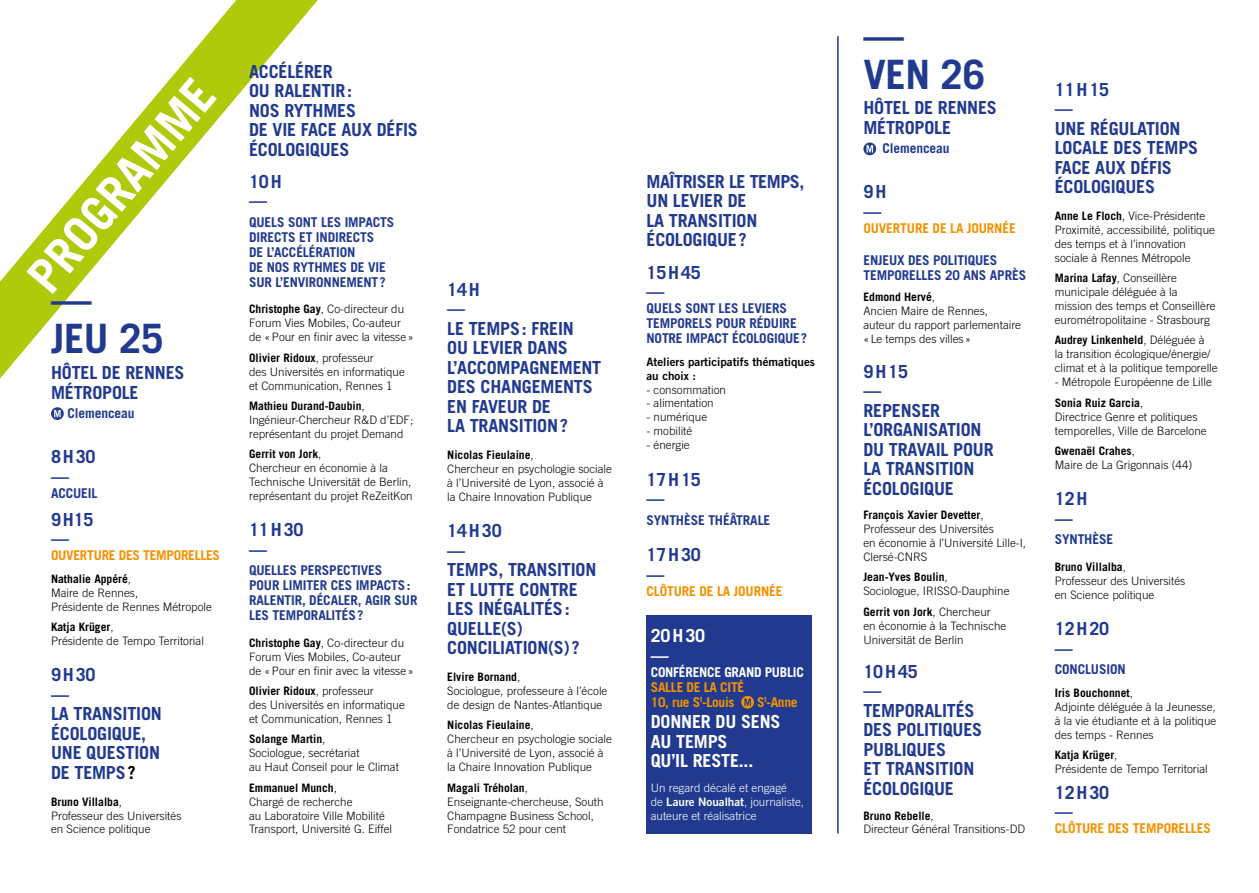
<style>
.page{position:relative;width:1259px;height:893px;background:#fff}
.page>*{position:absolute;margin:0;border:0;box-sizing:border-box;transform-origin:0 0}
.t1{font:700 48px "Trade Gothic LT Std";color:#fff}
.t2{font:700 40.5px/39px "Trade Gothic LT Std";letter-spacing:-.01em;color:#213a8f}
.t3{font:700 18px/19.5px "Trade Gothic LT Std";letter-spacing:-.01em;color:#213a8f}
.t4{font:700 18px/19.5px "Trade Gothic LT Std";letter-spacing:-.01em;color:#fff}
.t5{font:700 13.5px/15px "Trade Gothic LT Std";letter-spacing:-.01em;color:#213a8f}
.t6{font:700 13.5px/15px "Trade Gothic LT Std";letter-spacing:-.01em;color:#f39200}
.t7{font:700 13.5px "Trade Gothic LT Std";letter-spacing:-.02em;color:#fff}
.t8{font:300 11.7px/14px "Trade Gothic LT Std";color:#000}
.t9{font:300 11.7px/14px "Trade Gothic LT Std";color:#fff}
.t10{font:11.7px/14px "Trade Gothic LT Std Bd 2";color:#000}
.s1{font-weight:700}
.s2{color:#000}
.s3{font-family:"Trade Gothic LT Std Bd 2";font-weight:400}
</style>
<div class="page">
<svg style="left:0;top:0;width:318px;height:379px"></svg>
<svg style="left:51px;top:407px;width:13px;height:13px"></svg>
<svg style="left:54px;top:410px;width:7px;height:7px"></svg>
<div style="left:646px;top:615px;width:166px;height:218px;background:#213a8f"></div>
<svg style="left:741px;top:696px;width:13px;height:13px"></svg>
<svg style="left:744px;top:698px;width:7px;height:8px"></svg>
<svg style="left:863px;top:142px;width:13px;height:13px"></svg>
<svg style="left:866px;top:145px;width:7px;height:8px"></svg>
<hr style="left:837px;top:36px;width:1px;height:797px;background:#213a8f">
<h1 class="t1" style="left:15px;top:267px;width:262px;rotate:-50deg">PROGRAMME</h1>
<h2 class="t2" style="left:51px;top:280px;width:114px">—<br>JEU 25</h2>
<h3 class="t3" style="left:51px;top:363px;width:135px">HÔTEL DE RENNES<br>MÉTROPOLE</h3>
<p class="t5" style="left:68px;top:406px;width:69px">Clemenceau</p>
<h3 class="t3" style="left:51px;top:447px;width:46px">8H30 —</h3>
<p class="t5" style="left:51px;top:485px;width:48px">ACCUEIL</p>
<h3 class="t3" style="left:51px;top:509px;width:44px">9H15 —</h3>
<p class="t6" style="left:51px;top:548px;width:171px">OUVERTURE DES TEMPORELLES</p>
<p class="t8" style="left:51px;top:571px;width:162px"><span class="s1">Nathalie Appéré</span>,<br>Maire de Rennes,<br>Présidente de Rennes Métropole</p>
<p class="t8" style="left:51px;top:620px;width:154px"><span class="s1">Katja Krüger</span>,<br>Présidente de Tempo Territorial</p>
<h3 class="t3" style="left:51px;top:665px;width:112px">9H30<br>—<br>LA TRANSITION<br>ÉCOLOGIQUE,<br>UNE QUESTION<br>DE TEMPS<span class="s2">?</span></h3>
<p class="t8" style="left:51px;top:794px;width:132px"><span class="s1">Bruno Villalba</span>,<br>Professeur des Universités en Science politique</p>
<h3 class="t3" style="left:249px;top:61px;width:170px">ACCÉLÉRER<br>OU RALENTIR:<br>NOS RYTHMES<br>DE VIE FACE AUX DÉFIS<br>ÉCOLOGIQUES</h3>
<h3 class="t3" style="left:249px;top:171px;width:34px">10H —</h3>
<p class="t5" style="left:249px;top:214px;width:147px">QUELS SONT LES IMPACTS<br>DIRECTS ET INDIRECTS<br>DE L’ACCÉLÉRATION<br>DE NOS RYTHMES DE VIE<br>SUR L’ENVIRONNEMENT?</p>
<p class="t8" style="left:249px;top:302px;width:166px"><span class="s1">Christophe Gay</span>, Co-directeur du<br>Forum Vies Mobiles, Co-auteur de «Pour en finir avec la vitesse»</p>
<p class="t8" style="left:249px;top:350px;width:157px"><span class="s1">Olivier Ridoux</span>, professeur<br>des Universités en informatique et Communication, Rennes 1</p>
<p class="t8" style="left:249px;top:399px;width:166px"><span class="s1">Mathieu Durand-Daubin</span>,<br>Ingénieur-Chercheur R&amp;D d’EDF; représentant du projet Demand</p>
<p class="t8" style="left:249px;top:447px;width:165px"><span class="s1">Gerrit von Jork</span>,<br>Chercheur en économie à la<br>Technische Universität de Berlin, représentant du projet ReZeitKon</p>
<h3 class="t3" style="left:249px;top:520px;width:56px">11H30 —</h3>
<p class="t5" style="left:249px;top:563px;width:170px">QUELLES PERSPECTIVES<br>POUR LIMITER CES IMPACTS:<br>RALENTIR, DÉCALER, AGIR SUR<br>LES TEMPORALITÉS?</p>
<p class="t8" style="left:249px;top:636px;width:166px"><span class="s1">Christophe Gay</span>, Co-directeur du<br>Forum Vies Mobiles, Co-auteur de «Pour en finir avec la vitesse»</p>
<p class="t8" style="left:249px;top:684px;width:157px"><span class="s1">Olivier Ridoux</span>, professeur<br>des Universités en informatique et Communication, Rennes 1</p>
<p class="t8" style="left:249px;top:732px;width:151px"><span class="s1">Solange Martin</span>,<br>Sociologue, secrétariat<br>au Haut Conseil pour le Climat</p>
<p class="t8" style="left:249px;top:780px;width:144px"><span class="s1">Emmanuel Munch</span>,<br>Chargé de recherche<br>au Laboratoire Ville Mobilité<br>Transport, Université G. Eiffel</p>
<h3 class="t3" style="left:447px;top:279px;width:156px">14H<br>—<br>LE TEMPS: FREIN<br>OU LEVIER DANS<br>L’ACCOMPAGNEMENT<br>DES CHANGEMENTS<br>EN FAVEUR DE<br>LA TRANSITION?</h3>
<p class="t8" style="left:447px;top:448px;width:166px"><span class="s1">Nicolas Fieulaine</span>,<br>Chercheur en psychologie sociale à l’Université de Lyon, associé à la Chaire Innovation Publique</p>
<h3 class="t3" style="left:447px;top:521px;width:151px">14H30<br>—<br>TEMPS, TRANSITION<br>ET LUTTE CONTRE<br>LES INÉGALITÉS:<br>QUELLE(S)<br>CONCILIATION(S)?</h3>
<p class="t8" style="left:447px;top:670px;width:162px"><span class="s1">Elvire Bornand</span>,<br>Sociologue, professeure à l’école de design de Nantes-Atlantique</p>
<p class="t8" style="left:447px;top:718px;width:166px"><span class="s1">Nicolas Fieulaine</span>,<br>Chercheur en psychologie sociale à l’Université de Lyon, associé à la Chaire Innovation Publique</p>
<p class="t8" style="left:447px;top:780px;width:158px"><span class="s1">Magali Tréholan</span>,<br>Enseignante-chercheuse, South<br>Champagne Business School,<br>Fondatrice 52 pour cent</p>
<h3 class="t3" style="left:646px;top:171px;width:159px">MAÎTRISER LE TEMPS,<br>UN LEVIER DE<br>LA TRANSITION<br>ÉCOLOGIQUE?</h3>
<h3 class="t3" style="left:646px;top:262px;width:56px">15H45 —</h3>
<p class="t5" style="left:646px;top:301px;width:162px">QUELS SONT LES LEVIERS<br>TEMPORELS POUR RÉDUIRE<br>NOTRE IMPACT ÉCOLOGIQUE?</p>
<p class="t10" style="left:646px;top:354px;width:170px">Ateliers participatifs thématiques au choix :</p>
<p class="t8" style="left:646px;top:382px;width:81px">- consommation</p>
<p class="t8" style="left:646px;top:396px;width:69px">- alimentation</p>
<p class="t8" style="left:646px;top:410px;width:62px">- numérique</p>
<p class="t8" style="left:646px;top:424px;width:47px">- mobilité</p>
<p class="t8" style="left:646px;top:438px;width:45px">- énergie</p>
<h3 class="t3" style="left:646px;top:469px;width:56px">17H15 —</h3>
<p class="t5" style="left:646px;top:512px;width:125px">SYNTHÈSE THÉÂTRALE</p>
<h3 class="t3" style="left:646px;top:545px;width:56px">17H30 —</h3>
<p class="t6" style="left:646px;top:583px;width:138px">CLÔTURE DE LA JOURNÉE</p>
<h3 class="t4" style="left:651px;top:626px;width:56px">20H30 —</h3>
<p class="t7" style="left:651px;top:663px;width:155px">CONFÉRENCE GRAND PUBLIC</p>
<p class="t6" style="left:651px;top:679px;width:95px">SALLE DE LA CITÉ<br>10, rue S<sup>t</sup>-Louis</p>
<p class="t6" style="left:757px;top:694px;width:42px">S<sup>t</sup>-Anne</p>
<h3 class="t4" style="left:651px;top:712px;width:131px">DONNER DU SENS<br>AU TEMPS<br>QU’IL RESTE...</h3>
<p class="t9" style="left:651px;top:780px;width:155px">Un regard décalé et engagé<br>de <span class="s3">Laure Noualhat</span>, journaliste, auteure et réalisatrice</p>
<h2 class="t2" style="left:863px;top:15px;width:123px">—<br>VEN 26</h2>
<h3 class="t3" style="left:863px;top:98px;width:135px">HÔTEL DE RENNES<br>MÉTROPOLE</h3>
<p class="t5" style="left:882px;top:141px;width:69px">Clemenceau</p>
<h3 class="t3" style="left:863px;top:182px;width:24px">9H —</h3>
<p class="t6" style="left:863px;top:220px;width:154px">OUVERTURE DE LA JOURNÉE</p>
<p class="t5" style="left:863px;top:252px;width:164px">ENJEUX DES POLITIQUES<br>TEMPORELLES 20 ANS APRÈS</p>
<p class="t8" style="left:863px;top:290px;width:159px"><span class="s1">Edmond Hervé</span>,<br>Ancien Maire de Rennes, auteur du rapport parlementaire «Le temps des villes»</p>
<h3 class="t3" style="left:863px;top:361px;width:132px">9H15<br>—<br>REPENSER<br>L’ORGANISATION<br>DU TRAVAIL POUR<br>LA TRANSITION<br>ÉCOLOGIQUE</h3>
<p class="t8" style="left:863px;top:508px;width:164px"><span class="s1">François Xavier Devetter</span>,<br>Professeur des Universités<br>en économie à l’Université Lille-I,<br>Clersé-CNRS</p>
<p class="t8" style="left:863px;top:570px;width:148px"><span class="s1">Jean-Yves Boulin</span>,<br>Sociologue, IRISSO-Dauphine</p>
<p class="t8" style="left:863px;top:604px;width:144px"><span class="s1">Gerrit von Jork</span>, Chercheur<br>en économie à la Technische<br>Universität de Berlin</p>
<h3 class="t3" style="left:863px;top:661px;width:120px">10H45<br>—<br>TEMPORALITÉS<br>DES POLITIQUES<br>PUBLIQUES<br>ET TRANSITION<br>ÉCOLOGIQUE</h3>
<p class="t8" style="left:863px;top:808px;width:163px"><span class="s1">Bruno Rebelle</span>,<br>Directeur Général Transitions-DD</p>
<h3 class="t3" style="left:1054px;top:79px;width:145px">11H15<br>—<br>UNE RÉGULATION<br>LOCALE DES TEMPS<br>FACE AUX DÉFIS<br>ÉCOLOGIQUES</h3>
<p class="t8" style="left:1054px;top:209px;width:162px"><span class="s1">Anne Le Floch</span>, Vice-Présidente<br>Proximité, accessibilité, politique des temps et à l’innovation sociale à Rennes Métropole</p>
<p class="t8" style="left:1054px;top:271px;width:162px"><span class="s1">Marina Lafay</span>, Conseillère municipale déléguée à la mission des temps et Conseillère eurométropolitaine - Strasbourg</p>
<p class="t8" style="left:1054px;top:333px;width:164px"><span class="s1">Audrey Linkenheld</span>, Déléguée à<br>la transition écologique/énergie/ climat et à la politique temporelle</p>
<p class="t8" style="left:1054px;top:372px;width:158px;line-height:20.4px">- Métropole Européenne de Lille<br><span class="s1">Sonia Ruiz Garcia</span>,</p>
<p class="t8" style="left:1054px;top:409px;width:153px">Directrice Genre et politiques temporelles, Ville de Barcelone</p>
<p class="t8" style="left:1054px;top:444px;width:139px"><span class="s1">Gwenaël Crahes</span>,<br>Maire de La Grigonnais (44)</p>
<h3 class="t3" style="left:1054px;top:489px;width:34px">12H —</h3>
<p class="t5" style="left:1054px;top:532px;width:60px">SYNTHÈSE</p>
<p class="t8" style="left:1054px;top:560px;width:132px"><span class="s1">Bruno Villalba</span>,<br>Professeur des Universités en Science politique</p>
<h3 class="t3" style="left:1054px;top:619px;width:56px">12H20 —</h3>
<p class="t5" style="left:1054px;top:662px;width:72px">CONCLUSION</p>
<p class="t8" style="left:1054px;top:686px;width:163px"><span class="s1">Iris Bouchonnet</span>,<br>Adjointe déléguée à la Jeunesse, à la vie étudiante et à la politique des temps - Rennes</p>
<p class="t8" style="left:1054px;top:748px;width:154px"><span class="s1">Katja Krüger</span>,<br>Présidente de Tempo Territorial</p>
<h3 class="t3" style="left:1054px;top:782px;width:56px">12H30 —</h3>
<p class="t6" style="left:1054px;top:821px;width:158px">CLÔTURE DES TEMPORELLES</p>
</div>
